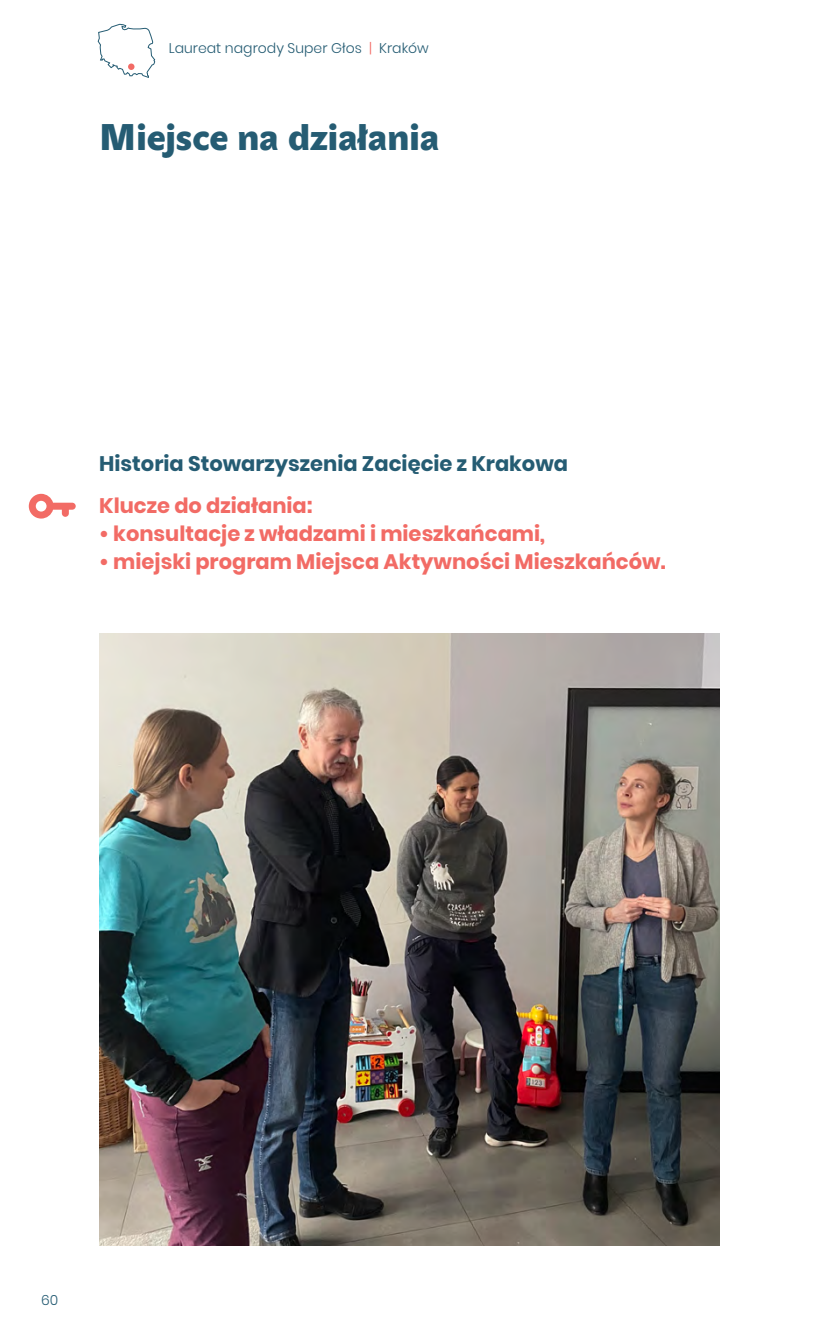
<style>
.page{position:relative;width:819px;height:1340px;background:#fff}
.page>*{position:absolute;margin:0;border:0;box-sizing:border-box;transform-origin:0 0}
.t1{font:800 36.75px "John Sans";color:#255c73}
.t2{font:700 21px "Poppins";color:#f26b65}
.t3{font:700 21px "Poppins";color:#255c73}
.t4{font:300 14px "Poppins";color:#255c73}
.s1{color:#f26b65}
</style>
<div class="page">
<svg style="left:29px;top:494px;width:47px;height:24px"></svg>
<img style="left:99px;top:634px;width:620px;height:611px">
<svg style="left:97px;top:24px;width:59px;height:54px"></svg>
<div style="left:128px;top:63px;width:6px;height:7px;background:#f26b65;border-radius:50%"></div>
<p class="t4" style="left:169px;top:40px;width:261px">Laureat nagrody Super Głos <span class="s1">|</span> Kraków</p>
<h1 class="t1" style="left:99px;top:115px;width:341px">Miejsce na działania</h1>
<p class="t3" style="left:99px;top:452px;width:470px">Historia Stowarzyszenia Zacięcie z Krakowa</p>
<p class="t2" style="left:99px;top:494px;width:215px">Klucze do działania:</p>
<p class="t2" style="left:99px;top:522px;width:447px">• konsultacje z władzami i mieszkańcami,</p>
<p class="t2" style="left:99px;top:550px;width:568px">• miejski program Miejsca Aktywności Mieszkańców.</p>
<p class="t4" style="left:41px;top:1291px;width:19px">60</p>
</div>
